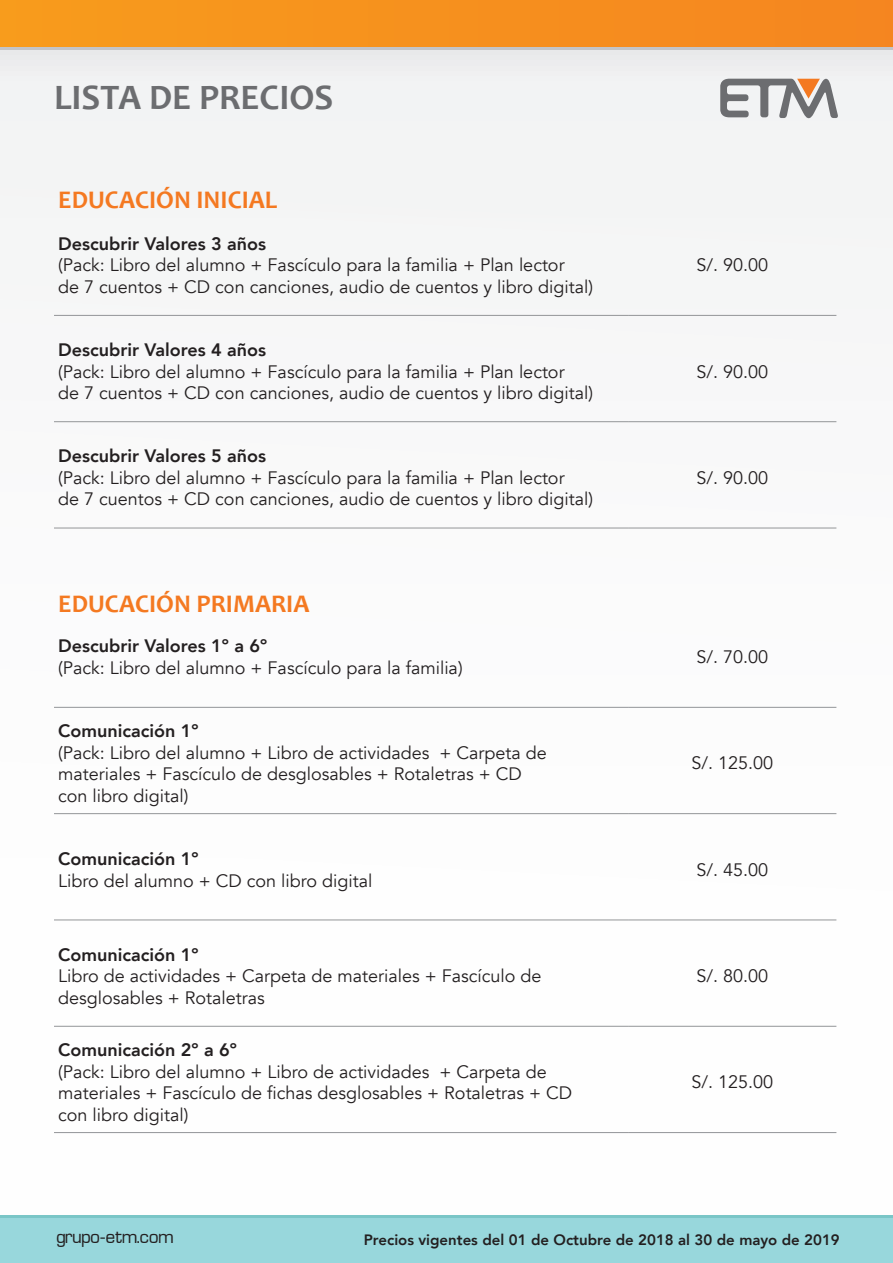
<style>
.page{position:relative;width:893px;height:1263px;background:#fbfbfc}
.page>*{position:absolute;margin:0;border:0;box-sizing:border-box;transform-origin:0 0}
.Texto_general{font:700 36px "Candara";color:#6c6d70}
.Texto_general-2{font:700 25.5px "Candara";color:#f47921}
.t1{font:19.5px "Waukegan LDO";color:#231f20}
.t2{font:18px/21.6px "Avenir";color:#231f20}
.t3{font:800 18px "Avenir";color:#231f20}
.t4{font:800 15px "Avenir";color:#231f20}
</style>
<div class="page">
<div style="left:0;top:41px;width:893px;height:9px;background:#c3c4c8"></div>
<div style="left:0;top:0;width:893px;height:47px;background:#f6911e"></div>
<div style="left:0;top:1215px;width:893px;height:9px;background:#7bc7c8"></div>
<div style="left:0;top:1218px;width:893px;height:45px;background:#98d7dc"></div>
<svg style="left:720px;top:79px;width:118px;height:39px"></svg>
<hr style="left:54px;top:315px;width:574px;height:1px;background:#939598">
<hr style="left:628px;top:315px;width:208px;height:1px;background:#939598">
<hr style="left:54px;top:421px;width:574px;height:1px;background:#939598">
<hr style="left:628px;top:421px;width:208px;height:1px;background:#939598">
<hr style="left:54px;top:528px;width:574px;height:1px;background:#939598">
<hr style="left:628px;top:528px;width:208px;height:1px;background:#939598">
<hr style="left:54px;top:707px;width:574px;height:1px;background:#939598">
<hr style="left:628px;top:707px;width:208px;height:1px;background:#939598">
<hr style="left:54px;top:813px;width:574px;height:1px;background:#939598">
<hr style="left:628px;top:813px;width:208px;height:1px;background:#939598">
<hr style="left:54px;top:920px;width:574px;height:1px;background:#939598">
<hr style="left:628px;top:920px;width:208px;height:1px;background:#939598">
<hr style="left:54px;top:1026px;width:574px;height:1px;background:#939598">
<hr style="left:628px;top:1026px;width:208px;height:1px;background:#939598">
<hr style="left:54px;top:1132px;width:574px;height:1px;background:#939598">
<hr style="left:628px;top:1132px;width:208px;height:1px;background:#939598">
<p class="Texto_general" style="left:54px;top:75px;width:281px">LISTA DE PRECIOS</p>
<p class="Texto_general-2" style="left:58px;top:184px;width:221px">EDUCACIÓN INICIAL</p>
<p class="t3" style="left:58px;top:229px;width:209px">Descubrir Valores 3 años</p>
<p class="t2" style="left:58px;top:255px;width:536px">(Pack: Libro del alumno + Fascículo para la familia + Plan lector<br>de 7 cuentos + CD con canciones, audio de cuentos y libro digital)</p>
<p class="t2" style="left:696px;top:255px;width:73px">S/. 90.00</p>
<p class="t3" style="left:58px;top:336px;width:209px">Descubrir Valores 4 años</p>
<p class="t2" style="left:58px;top:361px;width:536px">(Pack: Libro del alumno + Fascículo para la familia + Plan lector<br>de 7 cuentos + CD con canciones, audio de cuentos y libro digital)</p>
<p class="t2" style="left:696px;top:361px;width:73px">S/. 90.00</p>
<p class="t3" style="left:58px;top:442px;width:209px">Descubrir Valores 5 años</p>
<p class="t2" style="left:58px;top:467px;width:536px">(Pack: Libro del alumno + Fascículo para la familia + Plan lector<br>de 7 cuentos + CD con canciones, audio de cuentos y libro digital)</p>
<p class="t2" style="left:696px;top:467px;width:73px">S/. 90.00</p>
<p class="Texto_general-2" style="left:58px;top:587px;width:253px">EDUCACIÓN PRIMARIA</p>
<p class="t3" style="left:58px;top:632px;width:210px">Descubrir Valores 1º a 6º</p>
<p class="t2" style="left:58px;top:657px;width:406px">(Pack: Libro del alumno + Fascículo para la familia)</p>
<p class="t2" style="left:696px;top:646px;width:73px">S/. 70.00</p>
<p class="t3" style="left:58px;top:717px;width:142px">Comunicación 1º</p>
<p class="t2" style="left:58px;top:742px;width:490px">(Pack: Libro del alumno + Libro de actividades + Carpeta de materiales + Fascículo de desglosables + Rotaletras + CD con libro digital)</p>
<p class="t2" style="left:691px;top:753px;width:83px">S/. 125.00</p>
<p class="t3" style="left:58px;top:845px;width:142px">Comunicación 1º</p>
<p class="t2" style="left:58px;top:870px;width:316px">Libro del alumno + CD con libro digital</p>
<p class="t2" style="left:696px;top:859px;width:73px">S/. 45.00</p>
<p class="t3" style="left:58px;top:940px;width:142px">Comunicación 1º</p>
<p class="t2" style="left:58px;top:965px;width:485px">Libro de actividades + Carpeta de materiales + Fascículo de desglosables + Rotaletras</p>
<p class="t2" style="left:696px;top:965px;width:73px">S/. 80.00</p>
<p class="t3" style="left:58px;top:1036px;width:180px">Comunicación 2º a 6º</p>
<p class="t2" style="left:58px;top:1061px;width:515px">(Pack: Libro del alumno + Libro de actividades + Carpeta de materiales + Fascículo de fichas desglosables + Rotaletras + CD con libro digital)</p>
<p class="t2" style="left:691px;top:1072px;width:83px">S/. 125.00</p>
<p class="t1" style="left:56px;top:1226px;width:119px">grupo-etm.com</p>
<p class="t4" style="left:364px;top:1228px;width:478px">Precios vigentes del 01 de Octubre de 2018 al 30 de mayo de 2019</p>
</div>
